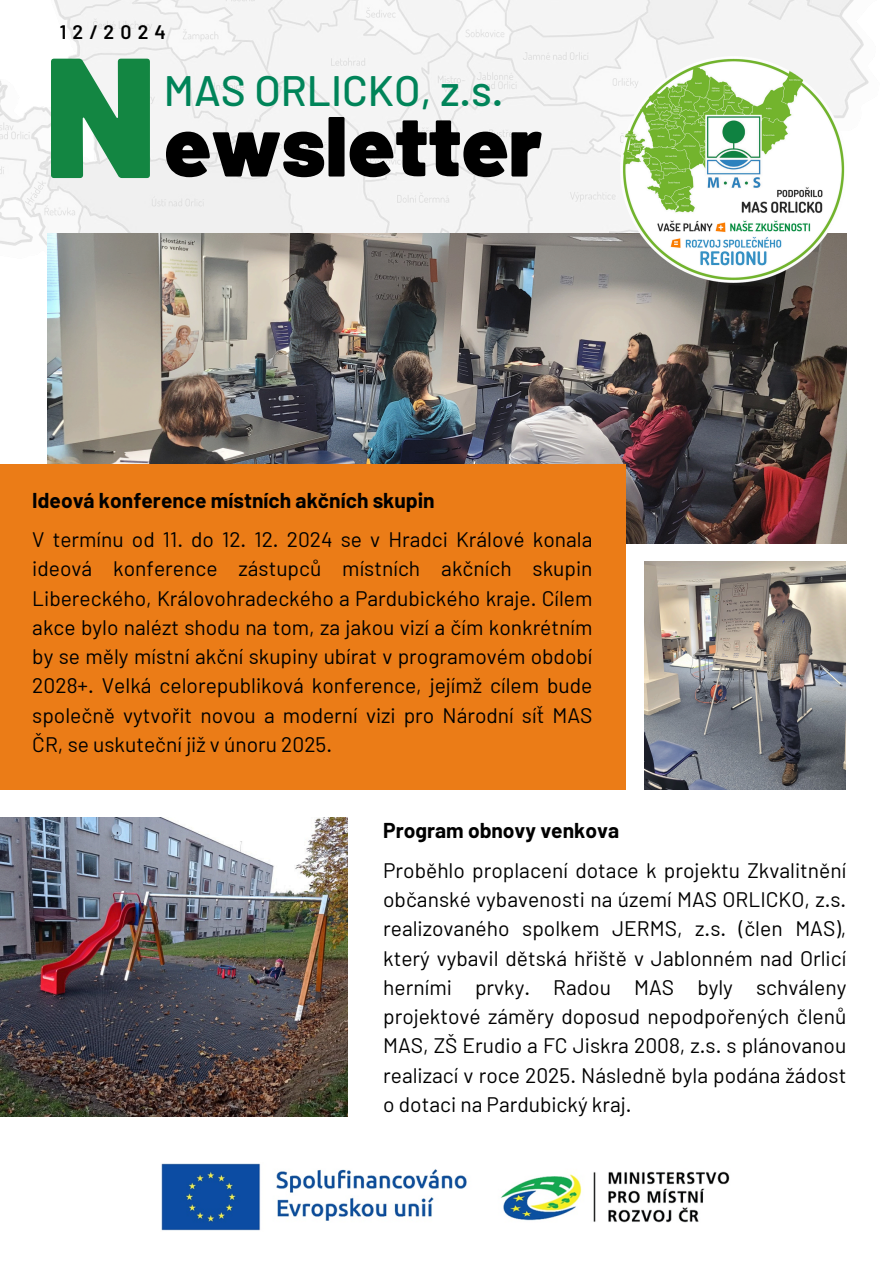
<style>
.page{position:relative;width:894px;height:1264px;background:#fff}
.page>*{position:absolute;margin:0;border:0;box-sizing:border-box;transform-origin:0 0}
.t1{font:900 170.55px "Barlow";color:#138642}
.t2{font:900 85.05px "Barlow";color:#000}
.t3{font:500 42.45px "Barlow";color:#008459}
.t4{font:21px/29.2px "Barlow";color:#000;text-align:justify}
.t5{font:700 21px "Barlow";color:#000}
.t6{font:600 19.5px "Barlow";letter-spacing:.315em;color:#000}
</style>
<div class="page">
<img style="left:161px;top:1163px;width:569px;height:67px">
<img style="left:0;top:0;width:869px;height:655px">
<img style="left:47px;top:234px;width:799px;height:309px">
<div style="left:0;top:464px;width:625px;height:325px;background:#eb7c17"></div>
<img style="left:620px;top:57px;width:226px;height:226px">
<img style="left:0;top:818px;width:347px;height:298px">
<img style="left:644px;top:561px;width:201px;height:228px">
<h4 class="t6" style="left:60px;top:20px;width:108px">12/2024</h4>
<p class="t1" style="left:44px;top:7px;width:114px">N</p>
<p class="t3" style="left:164px;top:63px;width:341px">MAS ORLICKO, z.s.</p>
<h3 class="t2" style="left:164px;top:91px;width:380px">ewsletter</h3>
<h2 class="t5" style="left:32px;top:486px;width:403px">Ideová konference místních akčních skupin</h2>
<h1 class="t4" style="left:32px;top:524px;width:561px">V termínu od 11. do 12. 12. 2024 se v Hradci Králové konala ideová konference zástupců místních akčních skupin Libereckého, Královohradeckého a Pardubického kraje. Cílem akce bylo nalézt shodu na tom, za jakou vizí a čím konkrétním by se měly místní akční skupiny ubírat v programovém období 2028+. Velká celorepubliková konference, jejímž cílem bude společně vytvořit novou a moderní vizi pro Národní síť MAS ČR, se uskuteční již v únoru 2025.</h1>
<p class="t5" style="left:383px;top:817px;width:237px">Program obnovy venkova</p>
<p class="t4" style="left:383px;top:854px;width:464px">Proběhlo proplacení dotace k projektu Zkvalitnění občanské vybavenosti na území MAS ORLICKO, z.s. realizovaného spolkem JERMS, z.s. (člen MAS), který vybavil dětská hřiště v Jablonném nad Orlicí herními prvky. Radou MAS byly schváleny projektové záměry doposud nepodpořených členů MAS, ZŠ Erudio a FC Jiskra 2008, z.s. s plánovanou realizací v roce 2025. Následně byla podána žádost o dotaci na Pardubický kraj.</p>
</div>
